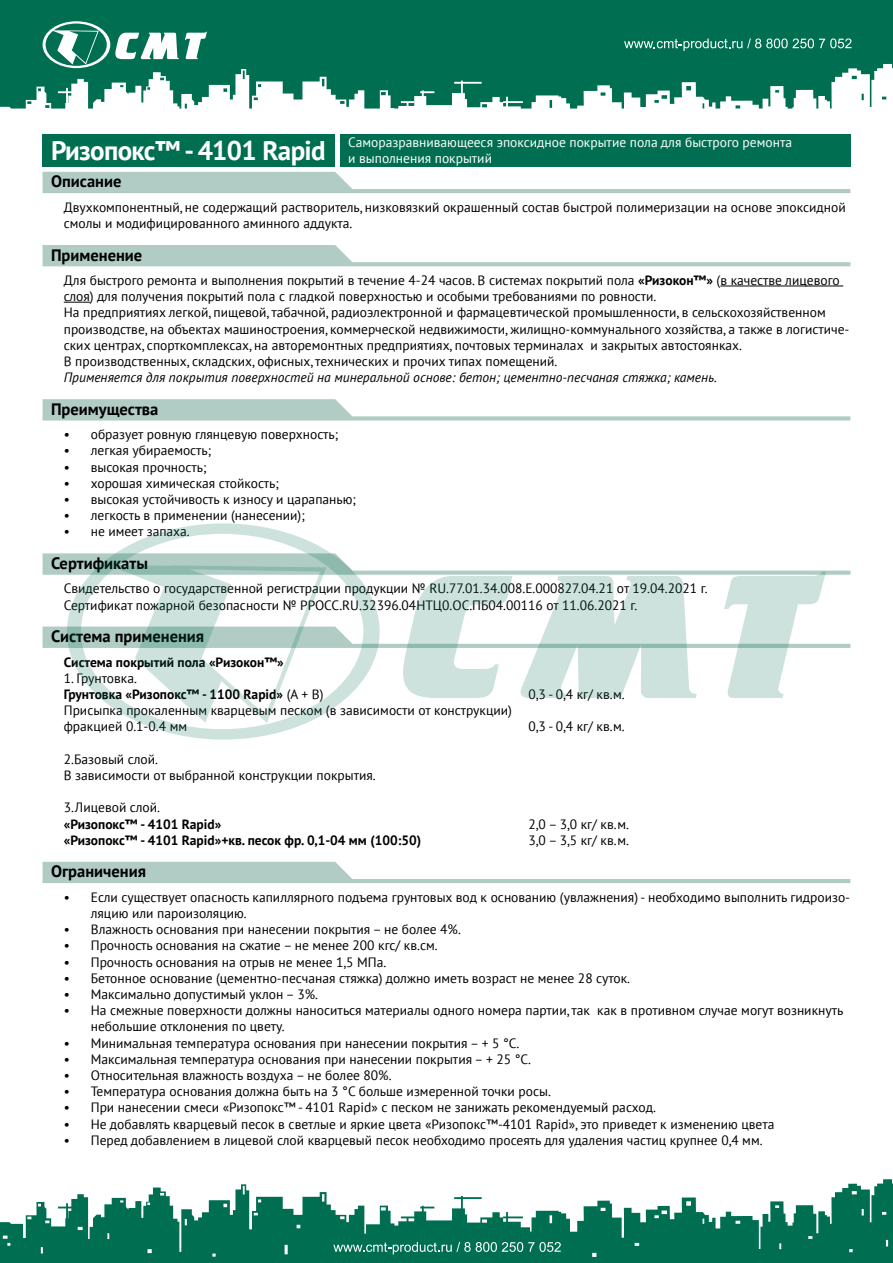
<style>
.page{position:relative;width:893px;height:1263px;background:#fff}
.page>*{position:absolute;margin:0;border:0;box-sizing:border-box;transform-origin:0 0}
.t1{font:700 27px "PT Sans";letter-spacing:-.025em;color:#fff}
.t2{font:700 16.5px "PT Sans";color:#000}
.t3{font:13.5px/16.2px "PT Sans";color:#000}
.t4{font:700 13.5px/16.2px "PT Sans";color:#000}
.t5{font:italic 13.5px "PT Sans";color:#000}
.t6{font:13.5px/16.2px "PT Sans";color:#fff}
.s1{font-weight:700}
.s2{font-weight:400}
</style>
<div class="page">
<svg style="left:0;top:0;width:893px;height:109px;background:#26846b"></svg>
<svg style="left:0;top:1179px;width:893px;height:84px;fill:#006f51"></svg>
<svg style="left:185px;top:32px;width:22px;height:27px"></svg>
<svg style="left:43px;top:21px;width:136px;height:47px"></svg>
<svg style="left:624px;top:38px;width:227px;height:13px;background:#358d75"></svg>
<svg style="left:333px;top:1242px;width:228px;height:12px;background:#398f78"></svg>
<svg style="left:43px;top:172px;width:807px;height:21px"></svg>
<svg style="left:43px;top:399px;width:807px;height:21px"></svg>
<svg style="left:43px;top:862px;width:807px;height:21px"></svg>
<svg style="left:43px;top:245px;width:807px;height:21px"></svg>
<div style="left:43px;top:134px;width:292px;height:33px;background:#006f51"></div>
<div style="left:340px;top:134px;width:510px;height:33px;background:#006f51"></div>
<hr style="left:720px;top:286px;width:123px;height:1px;background:#000">
<svg style="left:64px;top:302px;width:26px;height:1px"></svg>
<svg style="left:43px;top:553px;width:807px;height:145px"></svg>
<svg style="left:67px;top:523px;width:313px;height:217px"></svg>
<h1 class="t1" style="left:51px;top:132px;width:276px">Ризопокс™ - 4101 Rapid</h1>
<p class="t6" style="left:348px;top:134px;width:445px">Саморазравнивающееся эпоксидное покрытие пола для быстрого ремонта и выполнения покрытий</p>
<p class="t3" style="left:64px;top:199px;width:783px">Двухкомпонентный, не содержащий растворитель, низковязкий окрашенный состав быстрой полимеризации на основе эпоксидной смолы и модифицированного аминного аддукта.</p>
<p class="t2" style="left:51px;top:171px;width:72px">Описание</p>
<p class="t2" style="left:51px;top:244px;width:93px">Применение</p>
<p class="t3" style="left:64px;top:272px;width:787px">Для быстрого ремонта и выполнения покрытий в течение 4-24 часов. В системах покрытий пола <span class="s1">«Ризокон™»</span> (в качестве лицевого слоя) для получения покрытий пола с гладкой поверхностью и особыми требованиями по ровности.<br>На предприятиях легкой, пищевой, табачной, радиоэлектронной и фармацевтической промышленности, в сельскохозяйственном производстве, на объектах машиностроения, коммерческой недвижимости, жилищно-коммунального хозяйства, а также в логистиче&shy;ских центрах, спорткомплексах, на авторемонтных предприятиях, почтовых терминалах и закрытых автостоянках.<br>В производственных, складских, офисных, технических и прочих типах помещений.</p>
<p class="t5" style="left:64px;top:369px;width:655px">Применяется для покрытия поверхностей на минеральной основе: бетон; цементно-песчаная стяжка; камень.</p>
<p class="t2" style="left:51px;top:398px;width:109px">Преимущества</p>
<p class="t3" style="left:64px;top:426px;width:276px">• образует ровную глянцевую поверхность;</p>
<p class="t3" style="left:64px;top:442px;width:149px">• легкая убираемость;</p>
<p class="t3" style="left:64px;top:458px;width:144px">• высокая прочность;</p>
<p class="t3" style="left:64px;top:475px;width:217px">• хорошая химическая стойкость;</p>
<p class="t3" style="left:64px;top:491px;width:294px">• высокая устойчивость к износу и царапанью;</p>
<p class="t3" style="left:64px;top:507px;width:243px">• легкость в применении (нанесении);</p>
<p class="t3" style="left:64px;top:523px;width:128px">• не имеет запаха.</p>
<p class="t2" style="left:51px;top:552px;width:98px">Сертификаты</p>
<p class="t3" style="left:64px;top:580px;width:645px">Свидетельство о государственной регистрации продукции № RU.77.01.34.008.Е.000827.04.21 от 19.04.2021 г.<br>Сертификат пожарной безопасности № РРОСС.RU.32396.04НТЦ0.ОС.ПБ04.00116 от 11.06.2021 г.</p>
<p class="t2" style="left:51px;top:625px;width:155px">Система применения</p>
<p class="t4" style="left:64px;top:653px;width:222px">Система покрытий пола «Ризокон™»</p>
<p class="t4" style="left:64px;top:670px;width:261px"><span class="s2">1. Грунтовка.<br></span>Грунтовка «Ризопокс™ - 1100 Rapid» <span class="s2">(А + В)</span></p>
<p class="t3" style="left:64px;top:702px;width:450px">Присыпка прокаленным кварцевым песком (в зависимости от конструкции) фракцией 0.1-0.4 мм</p>
<p class="t3" style="left:529px;top:686px;width:98px">0,3 - 0,4 кг/ кв.м.</p>
<p class="t3" style="left:529px;top:718px;width:98px">0,3 - 0,4 кг/ кв.м.</p>
<p class="t3" style="left:64px;top:751px;width:313px">2.Базовый слой.<br>В зависимости от выбранной конструкции покрытия.</p>
<p class="t3" style="left:64px;top:799px;width:98px">3.Лицевой слой.</p>
<p class="t4" style="left:64px;top:815px;width:159px">«Ризопокс™ - 4101 Rapid»</p>
<p class="t3" style="left:529px;top:815px;width:102px">2,0 – 3,0 кг/ кв.м.</p>
<p class="t4" style="left:64px;top:832px;width:359px">«Ризопокс™ - 4101 Rapid»+кв. песок фр. 0,1-04 мм (100:50)</p>
<p class="t3" style="left:529px;top:832px;width:102px">3,0 – 3,5 кг/ кв.м.</p>
<p class="t2" style="left:51px;top:860px;width:97px">Ограничения</p>
<p class="t3" style="left:91px;top:889px;width:761px;text-indent:-27px">• Если существует опасность капиллярного подъема грунтовых вод к основанию (увлажнения) - необходимо выполнить гидроизо&shy;ляцию или пароизоляцию.</p>
<p class="t3" style="left:64px;top:921px;width:399px">• Влажность основания при нанесении покрытия – не более 4%.</p>
<p class="t3" style="left:64px;top:937px;width:375px">• Прочность основания на сжатие – не менее 200 кгс/ кв.см.</p>
<p class="t3" style="left:64px;top:953px;width:324px">• Прочность основания на отрыв не менее 1,5 МПа.</p>
<p class="t3" style="left:64px;top:970px;width:568px">• Бетонное основание (цементно-песчаная стяжка) должно иметь возраст не менее 28 суток.</p>
<p class="t3" style="left:64px;top:986px;width:256px">• Максимально допустимый уклон – 3%.</p>
<p class="t3" style="left:91px;top:1002px;width:754px;text-indent:-27px">• На смежные поверхности должны наноситься материалы одного номера партии, так как в противном случае могут возникнуть небольшие отклонения по цвету.</p>
<p class="t3" style="left:64px;top:1034px;width:457px">• Минимальная температура основания при нанесении покрытия – + 5 °С.</p>
<p class="t3" style="left:64px;top:1051px;width:469px">• Максимальная температура основания при нанесении покрытия – + 25 °С.</p>
<p class="t3" style="left:64px;top:1067px;width:329px">• Относительная влажность воздуха – не более 80%.</p>
<p class="t3" style="left:64px;top:1083px;width:489px">• Температура основания должна быть на 3 °С больше измеренной точки росы.</p>
<p class="t3" style="left:64px;top:1099px;width:594px">• При нанесении смеси «Ризопокс™ - 4101 Rapid» с песком не занижать рекомендуемый расход.</p>
<p class="t3" style="left:64px;top:1115px;width:712px">• Не добавлять кварцевый песок в светлые и яркие цвета «Ризопокс™-4101 Rapid», это приведет к изменению цвета</p>
<p class="t3" style="left:64px;top:1132px;width:700px">• Перед добавлением в лицевой слой кварцевый песок необходимо просеять для удаления частиц крупнее 0,4 мм.</p>
</div>
